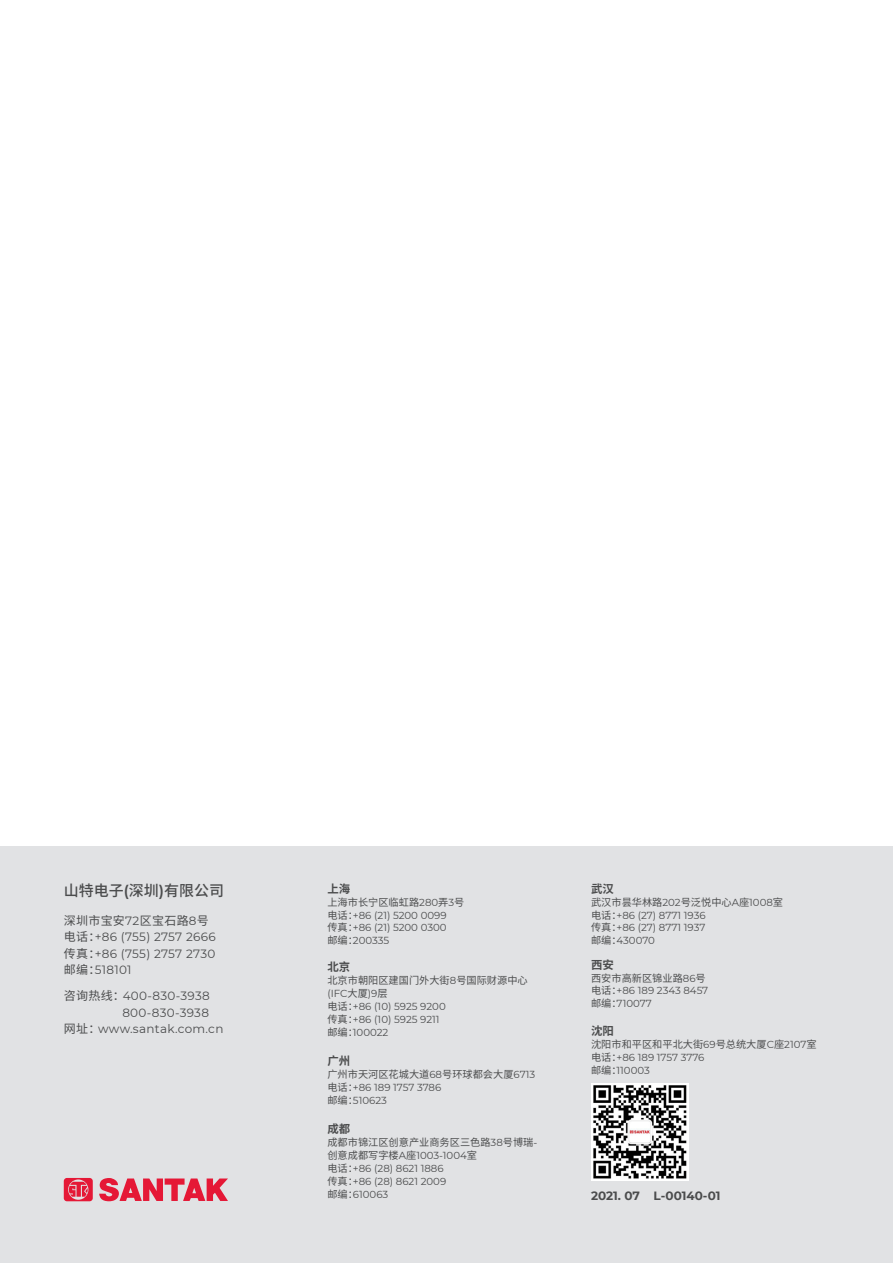
<style>
.page{position:relative;width:893px;height:1263px;background:#fff}
.page>*{position:absolute;margin:0;border:0;box-sizing:border-box;transform-origin:0 0}
._9磅标题_段后1_5mm{font:500 15px "Noto Sans CJ Ksc";color:#4b4c4d}
.封底8磅文字{font:12px "Montserrat";letter-spacing:.025em;color:#4b4c4d}
.t1{font:700 12px "Montserrat";color:#4b4c4d}
.封底8磅文字-2{font:12px "Noto Sans CJ Ksc";letter-spacing:.025em;color:#4b4c4d}
.封底7_6磅粗体{font:700 11.4px "Noto Sans CJ Ksc";color:#4b4c4d}
.封底6_8磅文字{font:10.2px "Montserrat";color:#4b4c4d}
.封底6_8磅文字-2{font:10.2px/12.9px "Noto Sans CJ Ksc";color:#4b4c4d}
.s1{font-family:"Montserrat";font-weight:600}
.s2{font-family:"Montserrat"}
.s3{font-family:"Noto Sans CJ Ksc"}
</style>
<div class="page">
<div style="left:0;top:846px;width:893px;height:417px;background:#e1e2e4"></div>
<svg style="left:99px;top:1178px;width:129px;height:23px"></svg>
<svg style="left:64px;top:1178px;width:29px;height:23px"></svg>
<img style="left:591px;top:1083px;width:97px;height:97px">
<p class="_9磅标题_段后1_5mm" style="left:64px;top:882px;width:162px">山特电子<span class="s1">(</span>深圳<span class="s1">)</span>有限公司</p>
<p class="封底8磅文字-2" style="left:64px;top:913px;width:147px">深圳市宝安<span class="s2">72</span>区宝石路<span class="s2">8</span>号</p>
<p class="封底8磅文字" style="left:64px;top:929px;width:153px"><span class="s3">电话：</span>+86 (755) 2757 2666</p>
<p class="封底8磅文字" style="left:64px;top:945px;width:153px"><span class="s3">传真：</span>+86 (755) 2757 2730</p>
<p class="封底8磅文字" style="left:64px;top:962px;width:69px"><span class="s3">邮编：</span>518101</p>
<p class="封底8磅文字" style="left:64px;top:988px;width:147px"><span class="s3">咨询热线：</span>400-830-3938</p>
<p class="封底8磅文字" style="left:122px;top:1004px;width:88px">800-830-3938</p>
<p class="封底8磅文字" style="left:64px;top:1021px;width:161px"><span class="s3">网址：</span>www.santak.com.cn</p>
<p class="封底7_6磅粗体" style="left:327px;top:882px;width:24px">上海</p>
<p class="封底6_8磅文字-2" style="left:327px;top:896px;width:139px">上海市长宁区临虹路<span class="s2">280</span>弄<span class="s2">3</span>号</p>
<p class="封底6_8磅文字" style="left:327px;top:908px;width:121px"><span class="s3">电话：</span>+86 (21) 5200 0099</p>
<p class="封底6_8磅文字" style="left:327px;top:921px;width:121px"><span class="s3">传真：</span>+86 (21) 5200 0300</p>
<p class="封底6_8磅文字" style="left:327px;top:934px;width:63px"><span class="s3">邮编：</span>200335</p>
<p class="封底7_6磅粗体" style="left:327px;top:960px;width:24px">北京</p>
<p class="封底6_8磅文字-2" style="left:327px;top:974px;width:202px">北京市朝阳区建国门外大街<span class="s2">8</span>号国际财源中心<span class="s2">(IFC</span>大厦<span class="s2">)9</span>层</p>
<p class="封底6_8磅文字" style="left:327px;top:999px;width:120px"><span class="s3">电话：</span>+86 (10) 5925 9200</p>
<p class="封底6_8磅文字" style="left:327px;top:1012px;width:114px"><span class="s3">传真：</span>+86 (10) 5925 9211</p>
<p class="封底6_8磅文字" style="left:327px;top:1025px;width:63px"><span class="s3">邮编：</span>100022</p>
<p class="封底7_6磅粗体" style="left:327px;top:1054px;width:24px">广州</p>
<p class="封底6_8磅文字-2" style="left:327px;top:1068px;width:209px">广州市天河区花城大道<span class="s2">68</span>号环球都会大厦<span class="s2">6713</span></p>
<p class="封底6_8磅文字" style="left:327px;top:1080px;width:115px"><span class="s3">电话：</span>+86 189 1757 3786</p>
<p class="封底6_8磅文字" style="left:327px;top:1093px;width:61px"><span class="s3">邮编：</span>510623</p>
<p class="封底7_6磅粗体" style="left:327px;top:1122px;width:24px">成都</p>
<p class="封底6_8磅文字-2" style="left:327px;top:1136px;width:211px">成都市锦江区创意产业商务区三色路<span class="s2">38</span>号博瑞<span class="s2">-</span>创意成都写字楼<span class="s2">A</span>座<span class="s2">1003-1004</span>室</p>
<p class="封底6_8磅文字" style="left:327px;top:1161px;width:118px"><span class="s3">电话：</span>+86 (28) 8621 1886</p>
<p class="封底6_8磅文字" style="left:327px;top:1174px;width:120px"><span class="s3">传真：</span>+86 (28) 8621 2009</p>
<p class="封底6_8磅文字" style="left:327px;top:1187px;width:62px"><span class="s3">邮编：</span>610063</p>
<p class="封底7_6磅粗体" style="left:591px;top:882px;width:24px">武汉</p>
<p class="封底6_8磅文字-2" style="left:591px;top:896px;width:194px">武汉市昙华林路<span class="s2">202</span>号泛悦中心<span class="s2">A</span>座<span class="s2">1008</span>室</p>
<p class="封底6_8磅文字" style="left:591px;top:908px;width:116px"><span class="s3">电话：</span>+86 (27) 8771 1936</p>
<p class="封底6_8磅文字" style="left:591px;top:921px;width:116px"><span class="s3">传真：</span>+86 (27) 8771 1937</p>
<p class="封底6_8磅文字" style="left:591px;top:934px;width:65px"><span class="s3">邮编：</span>430070</p>
<p class="封底7_6磅粗体" style="left:591px;top:958px;width:24px">西安</p>
<p class="封底6_8磅文字-2" style="left:591px;top:971px;width:116px">西安市高新区锦业路<span class="s2">86</span>号</p>
<p class="封底6_8磅文字" style="left:591px;top:984px;width:119px"><span class="s3">电话：</span>+86 189 2343 8457</p>
<p class="封底6_8磅文字" style="left:591px;top:997px;width:62px"><span class="s3">邮编：</span>710077</p>
<p class="封底7_6磅粗体" style="left:591px;top:1025px;width:24px">沈阳</p>
<p class="封底6_8磅文字-2" style="left:591px;top:1038px;width:227px">沈阳市和平区和平北大街<span class="s2">69</span>号总统大厦<span class="s2">C</span>座<span class="s2">2107</span>室</p>
<p class="封底6_8磅文字" style="left:591px;top:1050px;width:115px"><span class="s3">电话：</span>+86 189 1757 3776</p>
<p class="封底6_8磅文字" style="left:591px;top:1063px;width:60px"><span class="s3">邮编：</span>110003</p>
<p class="t1" style="left:591px;top:1187px;width:131px">2021. 07 L-00140-01</p>
</div>
